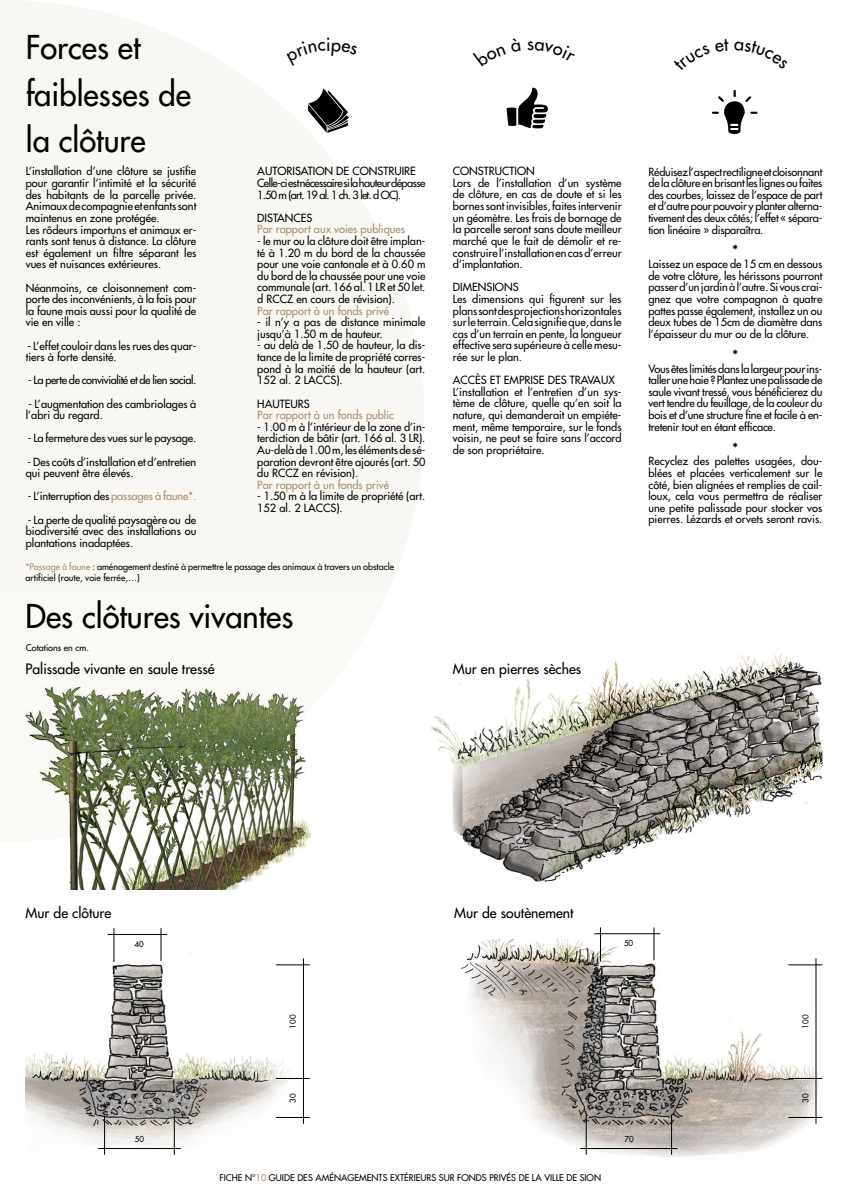
<style>
.page{position:relative;width:842px;height:1191px;background:#fff}
.page>*{position:absolute;margin:0;border:0;box-sizing:border-box;transform-origin:0 0}
.t1{font:32px/46.4px "Futura";color:#000}
.t2{font:15px "Futura";color:#000}
.t3{font:14px "Futura";color:#000}
.t4{font:11px/11.6px "Futura";color:#000}
.t5{font:11px "Futura";color:#a98e6e}
.t6{font:11px/11.6px "Futura";letter-spacing:-.05em;color:#000}
.t7{font:11px "Futura";letter-spacing:-.04em;color:#000}
.t8{font:9px/11.6px "Futura";color:#000}
.t9{font:8px "Futura";color:#000}
.s1{color:#a98e6e}
</style>
<div class="page">
<svg style="left:506px;top:87px;width:42px;height:42px"></svg>
<div style="left:0;top:0;width:425px;height:844px;background:#f9f7f3"></div>
<hr style="left:0;top:0;width:1px;height:846px;background:#fff">
<div style="left:0;top:593px;width:418px;height:262px;background:#faf9f6"></div>
<svg style="left:303px;top:86px;width:53px;height:50px"></svg>
<img style="left:429px;top:654px;width:393px;height:228px">
<img style="left:26px;top:931px;width:284px;height:220px">
<img style="left:459px;top:939px;width:363px;height:218px">
<div style="left:26px;top:594px;width:504px;height:43px;background:#faf9f6"></div>
<hr style="left:303px;top:958px;width:1px;height:165px;background:#000">
<hr style="left:276px;top:964px;width:34px;height:1px;background:#000">
<hr style="left:276px;top:1078px;width:34px;height:1px;background:#000">
<hr style="left:276px;top:1117px;width:34px;height:1px;background:#000">
<hr style="left:816px;top:958px;width:1px;height:165px;background:#000">
<hr style="left:788px;top:964px;width:34px;height:1px;background:#000">
<hr style="left:788px;top:1078px;width:34px;height:1px;background:#000">
<hr style="left:788px;top:1117px;width:34px;height:1px;background:#000">
<hr style="left:98px;top:1148px;width:83px;height:1px;background:#000">
<hr style="left:174px;top:1115px;width:1px;height:39px;background:#000">
<hr style="left:104px;top:1115px;width:1px;height:39px;background:#000">
<hr style="left:580px;top:1148px;width:98px;height:1px;background:#000">
<hr style="left:671px;top:1115px;width:1px;height:39px;background:#000">
<hr style="left:586px;top:1115px;width:1px;height:39px;background:#000">
<hr style="left:108px;top:934px;width:59px;height:1px;background:#000">
<hr style="left:114px;top:928px;width:1px;height:34px;background:#000">
<hr style="left:161px;top:928px;width:1px;height:33px;background:#000">
<hr style="left:594px;top:933px;width:66px;height:1px;background:#000">
<hr style="left:600px;top:927px;width:1px;height:34px;background:#000">
<hr style="left:654px;top:927px;width:1px;height:33px;background:#000">
<img style="left:26px;top:686px;width:284px;height:203px">
<svg style="left:711px;top:89px;width:47px;height:46px"></svg>
<div style="left:287px;top:37px;width:71px;height:28px;background:#fff"></div>
<h1 class="t1" style="left:26px;top:24px;width:167px">Forces et faiblesses de la clôture</h1>
<p class="t4" style="left:26px;top:166px;width:172px">L’installation d’une clôture se justifie pour garantir l’intimité et la sécurité des habitants de la parcelle privée.<br>Animaux de compagnie et enfants sont maintenus en zone protégée.<br>Les rôdeurs importuns et animaux er&shy;rants sont tenus à distance. La clôture est également un filtre séparant les vues et nuisances extérieures.</p>
<p class="t4" style="left:26px;top:282px;width:172px;text-align:justify">Néanmoins, ce cloisonnement com&shy;porte des inconvénients, à la fois pour la faune mais aussi pour la qualité de vie en ville :</p>
<p class="t4" style="left:26px;top:340px;width:172px">- L’effet couloir dans les rues des quar&shy;tiers à forte densité.</p>
<p class="t7" style="left:28px;top:373px;width:170px">- La perte de convivialité et de lien social.</p>
<p class="t4" style="left:26px;top:398px;width:172px">- L’augmentation des cambriolages à l’abri du regard.</p>
<p class="t4" style="left:28px;top:432px;width:170px">- La fermeture des vues sur le paysage.</p>
<p class="t4" style="left:26px;top:456px;width:172px">- Des coûts d’installation et d’entretien qui peuvent être élevés.</p>
<p class="t4" style="left:28px;top:490px;width:170px">- L’interruption des <span class="s1">passages à faune*.</span></p>
<p class="t4" style="left:26px;top:514px;width:172px;text-align:justify">- La perte de qualité paysagère ou de biodiversité avec des installations ou plantations inadaptées.</p>
<p class="t6" style="left:257px;top:165px;width:170px">AUTORISATION DE CONSTRUIRE<br>Celle-ci est nécessaire si la hauteur dépasse<br>1.50 m (art. 19 al. 1 ch. 3 let. d OC).</p>
<p class="t4" style="left:257px;top:212px;width:57px">DISTANCES</p>
<p class="t5" style="left:257px;top:222px;width:149px">Par rapport aux voies publiques</p>
<p class="t4" style="left:257px;top:235px;width:170px;text-align:justify">- le mur ou la clôture doit être implan&shy;té à 1.20 m du bord de la chaussée pour une voie cantonale et à 0.60 m du bord de la chaussée pour une voie communale (art. 166 al. 1 LR et 50 let. d RCCZ en cours de révision).</p>
<p class="t5" style="left:257px;top:304px;width:133px">Par rapport à un fonds privé</p>
<p class="t4" style="left:257px;top:316px;width:170px">- il n’y a pas de distance minimale jusqu’à 1.50 m de hauteur.</p>
<p class="t4" style="left:257px;top:340px;width:170px;text-align:justify">- au delà de 1.50 de hauteur, la dis&shy;tance de la limite de propriété corres&shy;pond à la moitié de la hauteur (art.<br>152 al. 2 LACCS).</p>
<p class="t4" style="left:257px;top:398px;width:54px">HAUTEURS</p>
<p class="t5" style="left:257px;top:408px;width:138px">Par rapport à un fonds public</p>
<p class="t4" style="left:257px;top:421px;width:170px;text-align:justify">- 1.00 m à l’intérieur de la zone d’in&shy;terdiction de bâtir (art. 166 al. 3 LR).<br>Au-delà de 1.00 m, les éléments de sé&shy;paration devront être ajourés (art. 50 du RCCZ en révision).</p>
<p class="t5" style="left:257px;top:478px;width:133px">Par rapport à un fonds privé</p>
<p class="t4" style="left:257px;top:490px;width:170px">- 1.50 m à la limite de propriété (art.<br>152 al. 2 LACCS).</p>
<p class="t8" style="left:26px;top:561px;width:370px"><span class="s1">*Passage à faune</span> : aménagement destiné à permettre le passage des animaux à travers un obstacle artificiel (route, voie ferrée,…)</p>
<p class="t4" style="left:453px;top:165px;width:170px">CONSTRUCTION<br>Lors de l’installation d’un système de clôture, en cas de doute et si les bornes sont invisibles, faites intervenir un géomètre. Les frais de bornage de la parcelle seront sans doute meilleur marché que le fait de démolir et re&shy;construire l’installation en cas d’erreur d’implantation.</p>
<p class="t4" style="left:453px;top:281px;width:170px">DIMENSIONS<br>Les dimensions qui figurent sur les plans sont des projections horizontales sur le terrain. Cela signifie que, dans le cas d’un terrain en pente, la longueur effective sera supérieure à celle mesu&shy;rée sur le plan.</p>
<p class="t4" style="left:453px;top:374px;width:170px">ACCÈS ET EMPRISE DES TRAVAUX L’installation et l’entretien d’un sys&shy;tème de clôture, quelle qu’en soit la nature, qui demanderait un empiéte&shy;ment, même temporaire, sur le fonds voisin, ne peut se faire sans l’accord de son propriétaire.</p>
<h1 class="t1" style="left:26px;top:593px;width:269px">Des clôtures vivantes</h1>
<p class="t3" style="left:26px;top:660px;width:191px">Palissade vivante en saule tressé</p>
<p class="t3" style="left:453px;top:660px;width:130px">Mur en pierres sèches</p>
<p class="t8" style="left:26px;top:642px;width:65px">Cotations en cm.</p>
<p class="t4" style="left:648px;top:166px;width:175px;text-align:justify">Réduisez l’aspect rectiligne et cloisonnant de la clôture en brisant les lignes ou faites des courbes, laissez de l’espace de part et d’autre pour pouvoir y planter alterna&shy;tivement des deux côtés; l’effet « sépara&shy;tion linéaire » disparaîtra.</p>
<h2 class="t2" style="left:732px;top:241px;width:8px">*</h2>
<p class="t4" style="left:648px;top:258px;width:175px;text-align:justify">Laissez un espace de 15 cm en dessous de votre clôture, les hérissons pourront passer d’un jardin à l’autre. Si vous crai&shy;gnez que votre compagnon à quatre pattes passe également, installez un ou deux tubes de 15cm de diamètre dans l’épaisseur du mur ou de la clôture.</p>
<h2 class="t2" style="left:732px;top:346px;width:8px">*</h2>
<p class="t4" style="left:648px;top:363px;width:175px;text-align:justify">Vous êtes limités dans la largeur pour ins&shy;taller une haie ? Plantez une palissade de saule vivant tressé, vous bénéficierez du vert tendre du feuillage, de la couleur du bois et d’une structure fine et facile à en&shy;tretenir tout en étant efficace.</p>
<h2 class="t2" style="left:732px;top:439px;width:8px">*</h2>
<p class="t4" style="left:648px;top:455px;width:175px;text-align:justify">Recyclez des palettes usagées, dou&shy;blées et placées verticalement sur le côté, bien alignées et remplies de cail&shy;loux, cela vous permettra de réaliser une petite palissade pour stocker vos pierres. Lézards et orvets seront ravis.</p>
<p class="t3" style="left:26px;top:904px;width:87px">Mur de clôture</p>
<p class="t3" style="left:454px;top:904px;width:121px">Mur de soutènement</p>
<p class="t9" style="left:135px;top:938px;width:11px">40</p>
<p class="t9" style="left:624px;top:937px;width:11px">50</p>
<p class="t9" style="left:288px;top:1028px;width:15px;rotate:-90deg">100</p>
<p class="t9" style="left:288px;top:1102px;width:11px;rotate:-90deg">30</p>
<p class="t9" style="left:135px;top:1133px;width:11px">50</p>
<p class="t9" style="left:625px;top:1133px;width:11px">70</p>
<p class="t8" style="left:220px;top:1172px;width:383px">FICHE N°<span class="s1">10</span> GUIDE DES AMÉNAGEMENTS EXTÉRIEURS SUR FONDS PRIVÉS DE LA VILLE DE SION</p>
<p class="t9" style="left:800px;top:1028px;width:15px;rotate:-90deg">100</p>
<p class="t9" style="left:800px;top:1102px;width:11px;rotate:-90deg">30</p>
</div>
